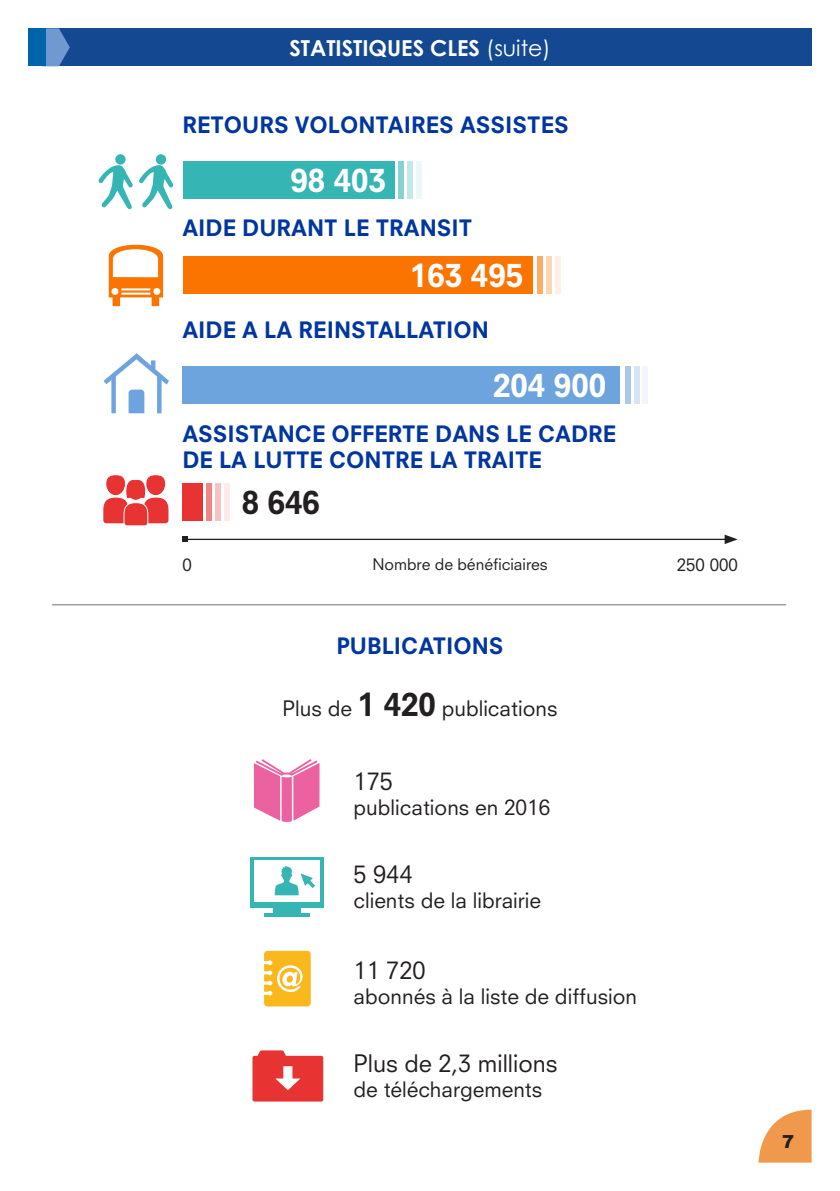
<style>
.page{position:relative;width:840px;height:1191px;background:#fff}
.page>*{position:absolute;margin:0;border:0;box-sizing:border-box;transform-origin:0 0}
.t1{font:800 31.2px "Neuzeit SLT Std";color:#fff}
.t2{font:800 31.2px "Neuzeit SLT Std";color:#231f20}
.t3{font:23.6px "Neuzeit SLT Std";color:#231f20}
.t4{font:800 22px/26.4px "Neuzeit SLT Std";color:#0036a0}
.t5{font:700 22px "Century Gothic";color:#fff}
.t6{font:20.8px "Neuzeit SLT Std";color:#231f20}
.t7{font:900 18px "Arial";color:#231f20}
.t8{font:16.8px "Neuzeit SLT Std";color:#231f20}
.t9{font:15.6px "Neuzeit SLT Std";color:#231f20}
.s1{font-weight:400}
.s2{font-weight:800;font-size:31.2px}
</style>
<div class="page">
<svg style="left:758px;top:1109px;width:53px;height:53px"></svg>
<div style="left:28px;top:28px;width:783px;height:38px;background:#144991"></div>
<svg style="left:45px;top:28px;width:25px;height:38px"></svg>
<div style="left:28px;top:28px;width:17px;height:38px;background:#0064aa"></div>
<hr style="left:52px;top:604px;width:733px;height:1px;background:#6d6f71">
<svg style="left:254px;top:759px;width:65px;height:63px"></svg>
<svg style="left:264px;top:951px;width:46px;height:55px;background:#fac444"></svg>
<div style="left:250px;top:856px;width:73px;height:51px;background:#35b6b4"></div>
<div style="left:253px;top:860px;width:66px;height:41px;background:#fff"></div>
<div style="left:273px;top:907px;width:27px;height:6px;background:#35b6b4"></div>
<hr style="left:264px;top:913px;width:45px;height:3px;background:#35b6b4">
<svg style="left:274px;top:866px;width:41px;height:29px"></svg>
<svg style="left:252px;top:1050px;width:71px;height:51px;background:#ea5250"></svg>
<svg style="left:103px;top:353px;width:66px;height:60px"></svg>
<svg style="left:109px;top:245px;width:54px;height:61px"></svg>
<svg style="left:103px;top:475px;width:65px;height:51px"></svg>
<hr style="left:185px;top:539px;width:542px;height:1px;background:#231f20">
<svg style="left:182px;top:537px;width:5px;height:5px"></svg>
<svg style="left:724px;top:534px;width:13px;height:10px"></svg>
<div style="left:537px;top:257px;width:5px;height:37px;background:#fdac66"></div>
<div style="left:624px;top:366px;width:6px;height:38px;background:#adc7eb"></div>
<div style="left:206px;top:483px;width:5px;height:37px;background:#f18583"></div>
<div style="left:546px;top:257px;width:5px;height:37px;background:#fed5b3"></div>
<div style="left:633px;top:366px;width:5px;height:38px;background:#d8e3f5"></div>
<div style="left:215px;top:483px;width:5px;height:37px;background:#f8c2c1"></div>
<div style="left:555px;top:257px;width:5px;height:37px;background:#fff1e6"></div>
<div style="left:642px;top:366px;width:5px;height:38px;background:#f4f5fc"></div>
<div style="left:224px;top:483px;width:5px;height:37px;background:#fdebea"></div>
<div style="left:183px;top:257px;width:349px;height:37px;background:#fc7400"></div>
<div style="left:182px;top:366px;width:437px;height:38px;background:#6ea4dd"></div>
<div style="left:182px;top:483px;width:20px;height:37px;background:#e73331"></div>
<svg style="left:98px;top:154px;width:35px;height:55px"></svg>
<svg style="left:139px;top:154px;width:34px;height:55px"></svg>
<div style="left:183px;top:162px;width:211px;height:37px;background:#35b6b4"></div>
<div style="left:398px;top:162px;width:5px;height:37px;background:#86d3d2"></div>
<div style="left:407px;top:162px;width:5px;height:37px;background:#c2e9e8"></div>
<div style="left:416px;top:162px;width:5px;height:37px;background:#ebf8f8"></div>
<p class="t5" style="left:289px;top:32px;width:262px">STATISTIQUES CLES <span class="s1">(suite)</span></p>
<p class="t4" style="left:182px;top:111px;width:388px">RETOURS VOLONTAIRES ASSISTES</p>
<h1 class="t1" style="left:290px;top:161px;width:97px">98 403</h1>
<p class="t4" style="left:182px;top:215px;width:291px">AIDE DURANT LE TRANSIT</p>
<h1 class="t1" style="left:410px;top:256px;width:114px">163 495</h1>
<p class="t4" style="left:182px;top:317px;width:308px">AIDE A LA REINSTALLATION</p>
<h1 class="t1" style="left:493px;top:366px;width:114px">204 900</h1>
<p class="t4" style="left:182px;top:420px;width:435px">ASSISTANCE OFFERTE DANS LE CADRE<br>DE LA LUTTE CONTRE LA TRAITE</p>
<h1 class="t2" style="left:242px;top:483px;width:80px">8 646</h1>
<p class="t8" style="left:182px;top:555px;width:11px">0</p>
<p class="t9" style="left:372px;top:555px;width:177px">Nombre de bénéficiaires</p>
<p class="t8" style="left:676px;top:555px;width:62px">250 000</p>
<p class="t4" style="left:336px;top:632px;width:168px">PUBLICATIONS</p>
<p class="t6" style="left:282px;top:695px;width:276px">Plus de <span class="s2">1 420</span> publications</p>
<p class="t3" style="left:353px;top:767px;width:41px">175</p>
<p class="t6" style="left:353px;top:794px;width:198px">publications en 2016</p>
<p class="t3" style="left:353px;top:859px;width:60px">5 944</p>
<p class="t6" style="left:353px;top:887px;width:189px">clients de la librairie</p>
<p class="t3" style="left:353px;top:956px;width:73px">11 720</p>
<p class="t6" style="left:353px;top:983px;width:285px">abonnés à la liste de diffusion</p>
<p class="t3" style="left:353px;top:1049px;width:205px">Plus de 2,3 millions</p>
<p class="t6" style="left:353px;top:1077px;width:190px">de téléchargements</p>
<p class="t7" style="left:781px;top:1128px;width:14px">7</p>
</div>
